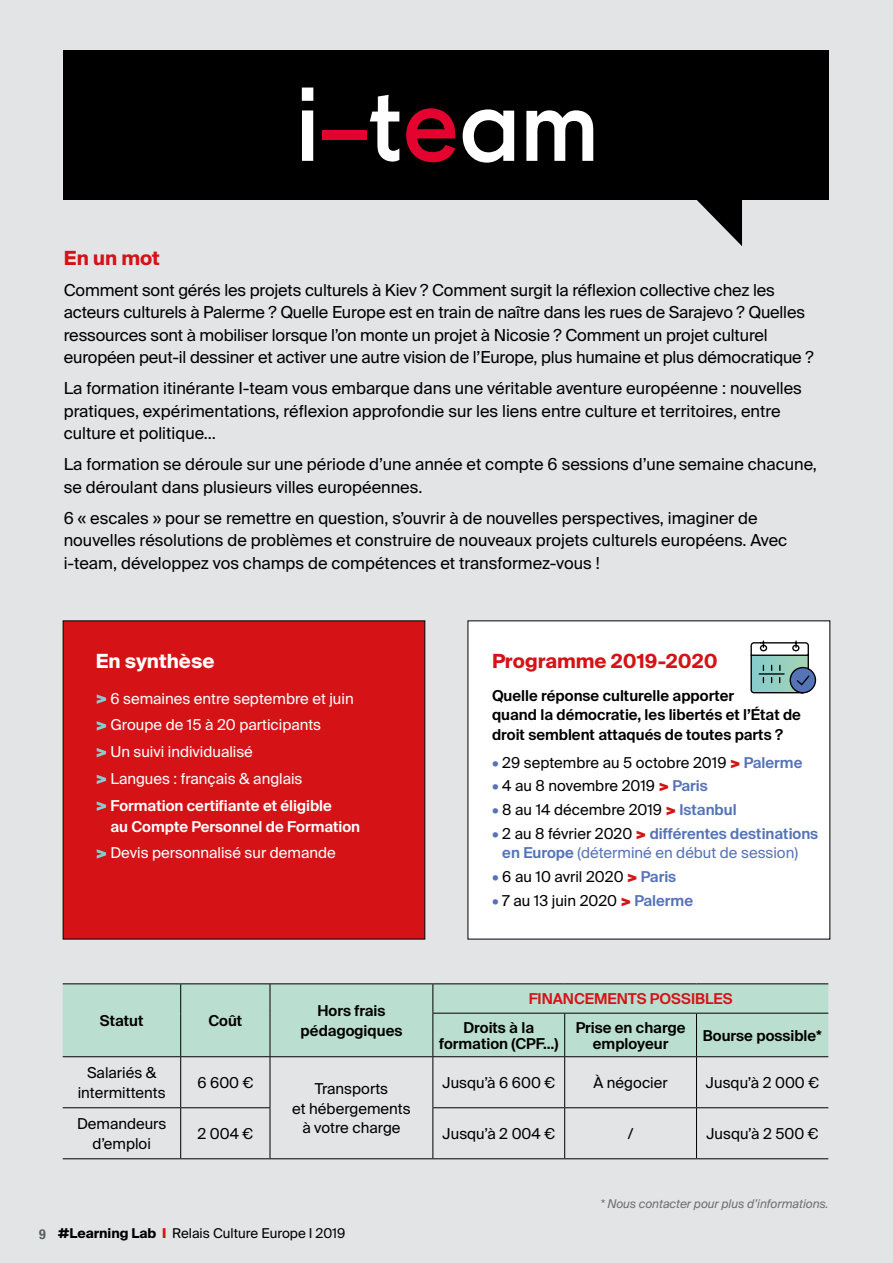
<style>
.page{position:relative;width:893px;height:1263px;background:#e3e4e6}
.page>*{position:absolute;margin:0;border:0;box-sizing:border-box;transform-origin:0 0}
.t1{font:700 19.5px "Suisse Intl";color:#d51317}
.t2{font:700 19.5px "Suisse Intl";color:#fff}
.t3{font:16.5px/22.5px "Suisse Intl";color:#000}
.t4{font:15px/19.5px "Suisse Intl";color:#000;text-align:center}
.t5{font:600 15px/19.5px "Suisse Intl";color:#000;text-align:center}
.t6{font:15px/26.7px "Suisse Intl";color:#fff}
.t7{font:600 15px/19.5px "Suisse Intl";color:#5573b7}
.t8{font:600 15px/26.7px "Suisse Intl";color:#fff}
.t9{font:600 15px "Suisse Intl";color:#d51317}
.t10{font:13.5px "Suisse Intl";color:#000}
.t11{font:italic 12px "Suisse Intl";color:#706f6f}
.s1{font-weight:900;font-size:16.5px}
.s2{font-weight:600}
.s3{font-weight:400}
.s4{font-weight:600;color:#5573b7}
.s5{font-weight:900;color:#d51317}
.s6{font-weight:400;color:#000}
.s7{font-family:"Helvetica Neue";font-weight:700;font-stretch:condensed;font-size:13.8px;color:#595e60}
.s8{font-weight:700}
</style>
<div class="page">
<div style="left:62px;top:620px;width:364px;height:320px;background:#d51317"></div>
<div style="left:467px;top:620px;width:364px;height:320px;background:#fff"></div>
<div style="left:64px;top:50px;width:765px;height:150px;background:#000"></div>
<div style="left:63px;top:984px;width:765px;height:72px;background:#baded0"></div>
<hr style="left:63px;top:983px;width:118px;height:1px;background:#000">
<hr style="left:181px;top:983px;width:89px;height:1px;background:#000">
<svg style="left:180px;top:984px;width:1px;height:29px"></svg>
<hr style="left:270px;top:983px;width:163px;height:1px;background:#000">
<svg style="left:270px;top:984px;width:1px;height:29px"></svg>
<hr style="left:433px;top:983px;width:132px;height:1px;background:#000">
<svg style="left:432px;top:984px;width:1px;height:29px"></svg>
<hr style="left:565px;top:983px;width:131px;height:1px;background:#000">
<hr style="left:696px;top:983px;width:132px;height:1px;background:#000">
<hr style="left:180px;top:1013px;width:1px;height:43px;background:#000">
<hr style="left:270px;top:1013px;width:1px;height:43px;background:#000">
<hr style="left:432px;top:1013px;width:133px;height:1px;background:#000">
<hr style="left:432px;top:1013px;width:1px;height:43px;background:#000">
<hr style="left:565px;top:1013px;width:131px;height:1px;background:#000">
<hr style="left:564px;top:1013px;width:1px;height:43px;background:#000">
<hr style="left:696px;top:1013px;width:132px;height:1px;background:#000">
<hr style="left:696px;top:1013px;width:1px;height:43px;background:#000">
<hr style="left:63px;top:1056px;width:118px;height:1px;background:#000">
<hr style="left:181px;top:1056px;width:89px;height:1px;background:#000">
<hr style="left:180px;top:1057px;width:1px;height:50px;background:#000">
<hr style="left:270px;top:1056px;width:163px;height:1px;background:#000">
<hr style="left:270px;top:1057px;width:1px;height:50px;background:#000">
<hr style="left:433px;top:1056px;width:132px;height:1px;background:#000">
<hr style="left:432px;top:1057px;width:1px;height:50px;background:#000">
<hr style="left:565px;top:1056px;width:131px;height:1px;background:#000">
<hr style="left:564px;top:1057px;width:1px;height:50px;background:#000">
<hr style="left:696px;top:1056px;width:132px;height:1px;background:#000">
<hr style="left:696px;top:1057px;width:1px;height:50px;background:#000">
<hr style="left:63px;top:1107px;width:118px;height:1px;background:#000">
<hr style="left:181px;top:1107px;width:89px;height:1px;background:#000">
<hr style="left:180px;top:1108px;width:1px;height:50px;background:#000">
<hr style="left:270px;top:1108px;width:1px;height:50px;background:#000">
<hr style="left:432px;top:1107px;width:133px;height:1px;background:#000">
<hr style="left:432px;top:1108px;width:1px;height:50px;background:#000">
<hr style="left:565px;top:1107px;width:131px;height:1px;background:#000">
<hr style="left:564px;top:1108px;width:1px;height:50px;background:#000">
<hr style="left:696px;top:1107px;width:132px;height:1px;background:#000">
<hr style="left:696px;top:1108px;width:1px;height:50px;background:#000">
<hr style="left:63px;top:1158px;width:118px;height:1px;background:#000">
<hr style="left:181px;top:1158px;width:89px;height:1px;background:#000">
<hr style="left:270px;top:1158px;width:163px;height:1px;background:#000">
<hr style="left:433px;top:1158px;width:132px;height:1px;background:#000">
<hr style="left:565px;top:1158px;width:131px;height:1px;background:#000">
<hr style="left:696px;top:1158px;width:132px;height:1px;background:#000">
<svg style="left:697px;top:200px;width:45px;height:46px"></svg>
<svg style="left:750px;top:640px;width:67px;height:54px;background:#93b0b3"></svg>
<svg style="left:302px;top:88px;width:11px;height:73px"></svg>
<svg style="left:370px;top:95px;width:29px;height:67px"></svg>
<svg style="left:406px;top:108px;width:49px;height:54px"></svg>
<svg style="left:463px;top:109px;width:51px;height:54px"></svg>
<svg style="left:526px;top:110px;width:67px;height:51px"></svg>
<div style="left:323px;top:130px;width:44px;height:10px;background:#e4032e"></div>
<p class="t1" style="left:64px;top:247px;width:98px">En un mot</p>
<p class="t3" style="left:64px;top:279px;width:751px">Comment sont gérés les projets culturels à Kiev ? Comment surgit la réflexion collective chez les acteurs culturels à Palerme ? Quelle Europe est en train de naître dans les rues de Sarajevo ? Quelles ressources sont à mobiliser lorsque l’on monte un projet à Nicosie ? Comment un projet culturel européen peut-il dessiner et activer une autre vision de l’Europe, plus humaine et plus démocratique ?</p>
<p class="t3" style="left:64px;top:377px;width:740px">La formation itinérante I-team vous embarque dans une véritable aventure européenne : nouvelles pratiques, expérimentations, réflexion approfondie sur les liens entre culture et territoires, entre culture et politique…</p>
<p class="t3" style="left:64px;top:453px;width:755px">La formation se déroule sur une période d’une année et compte 6 sessions d’une semaine chacune, se déroulant dans plusieurs villes européennes.</p>
<p class="t3" style="left:64px;top:507px;width:725px">6 « escales » pour se remettre en question, s’ouvrir à de nouvelles perspectives, imaginer de nouvelles résolutions de problèmes et construire de nouveaux projets culturels européens. Avec i-team, développez vos champs de compétences et transformez-vous !</p>
<p class="t2" style="left:96px;top:650px;width:120px">En synthèse</p>
<p class="t6" style="left:96px;top:685px;width:259px"><span class="s1">&gt;</span> 6 semaines entre septembre et juin <span class="s1">&gt;</span> Groupe de 15 à 20 participants<br><span class="s1">&gt;</span> Un suivi individualisé<br><span class="s1">&gt;</span> Langues : français &amp; anglais<br><span class="s1">&gt;</span> <span class="s2">Formation certifiante et éligible</span></p>
<p class="t8" style="left:96px;top:813px;width:266px;text-indent:15px">au Compte Personnel de Formation <span class="s1">&gt;</span> <span class="s3">Devis personnalisé sur demande</span></p>
<p class="t5" style="left:100px;top:1011px;width:45px">Statut</p>
<p class="t5" style="left:208px;top:1011px;width:35px">Coût</p>
<p class="t5" style="left:300px;top:1001px;width:103px">Hors frais pédagogiques</p>
<p class="t1" style="left:492px;top:650px;width:227px">Programme 2019-2020</p>
<p class="t5" style="left:492px;top:685px;width:311px;text-align:left">Quelle réponse culturelle apporter<br>quand la démocratie, les libertés et l’État de droit semblent attaqués de toutes parts ?</p>
<p class="t4" style="left:492px;top:753px;width:312px"><span class="s4">•</span> 29 septembre au 5 octobre 2019 <span class="s5">&gt;</span> <span class="s4">Palerme</span></p>
<p class="t4" style="left:492px;top:776px;width:217px"><span class="s4">•</span> 4 au 8 novembre 2019 <span class="s5">&gt;</span> <span class="s4">Paris</span></p>
<p class="t4" style="left:492px;top:800px;width:246px"><span class="s4">•</span> 8 au 14 décembre 2019 <span class="s5">&gt;</span> <span class="s4">Istanbul</span></p>
<p class="t7" style="left:502px;top:824px;width:317px;text-indent:-10px">• <span class="s6">2 au 8 février 2020</span> <span class="s5">&gt;</span> différentes destinations en Europe <span class="s3">(déterminé en début de session)</span></p>
<p class="t4" style="left:492px;top:867px;width:186px"><span class="s4">•</span> 6 au 10 avril 2020 <span class="s5">&gt;</span> <span class="s4">Paris</span></p>
<p class="t4" style="left:492px;top:891px;width:203px"><span class="s4">•</span> 7 au 13 juin 2020 <span class="s5">&gt;</span> <span class="s4">Palerme</span></p>
<p class="t9" style="left:529px;top:990px;width:205px">FINANCEMENTS POSSIBLES</p>
<p class="t5" style="left:439px;top:1019px;width:121px;line-height:16.5px">Droits à la formation (CPF…)</p>
<p class="t5" style="left:576px;top:1019px;width:111px;line-height:16.5px">Prise en charge employeur</p>
<p class="t5" style="left:703px;top:1026px;width:121px">Bourse possible*</p>
<p class="t4" style="left:78px;top:1063px;width:89px">Salariés &amp; intermittents</p>
<p class="t4" style="left:197px;top:1073px;width:57px">6 600 €</p>
<p class="t4" style="left:292px;top:1079px;width:120px">Transports<br>et hébergements à votre charge</p>
<p class="t4" style="left:442px;top:1073px;width:114px">Jusqu’à 6 600 €</p>
<p class="t4" style="left:593px;top:1073px;width:76px">À négocier</p>
<p class="t4" style="left:706px;top:1073px;width:114px">Jusqu’à 2 000 €</p>
<p class="t4" style="left:77px;top:1114px;width:91px">Demandeurs d’emploi</p>
<p class="t4" style="left:197px;top:1124px;width:57px">2 004 €</p>
<p class="t4" style="left:443px;top:1124px;width:114px">Jusqu’à 2 004 €</p>
<p class="t4" style="left:628px;top:1124px;width:7px">/</p>
<p class="t4" style="left:706px;top:1124px;width:114px">Jusqu’à 2 500 €</p>
<p class="t10" style="left:39px;top:1225px;width:308px"><span class="s7">9</span> <span class="s8">#Learning Lab</span> <span class="s5">l</span> Relais Culture Europe I 2019</p>
<p class="t11" style="left:600px;top:1196px;width:230px">* Nous contacter pour plus d’informations.</p>
</div>
